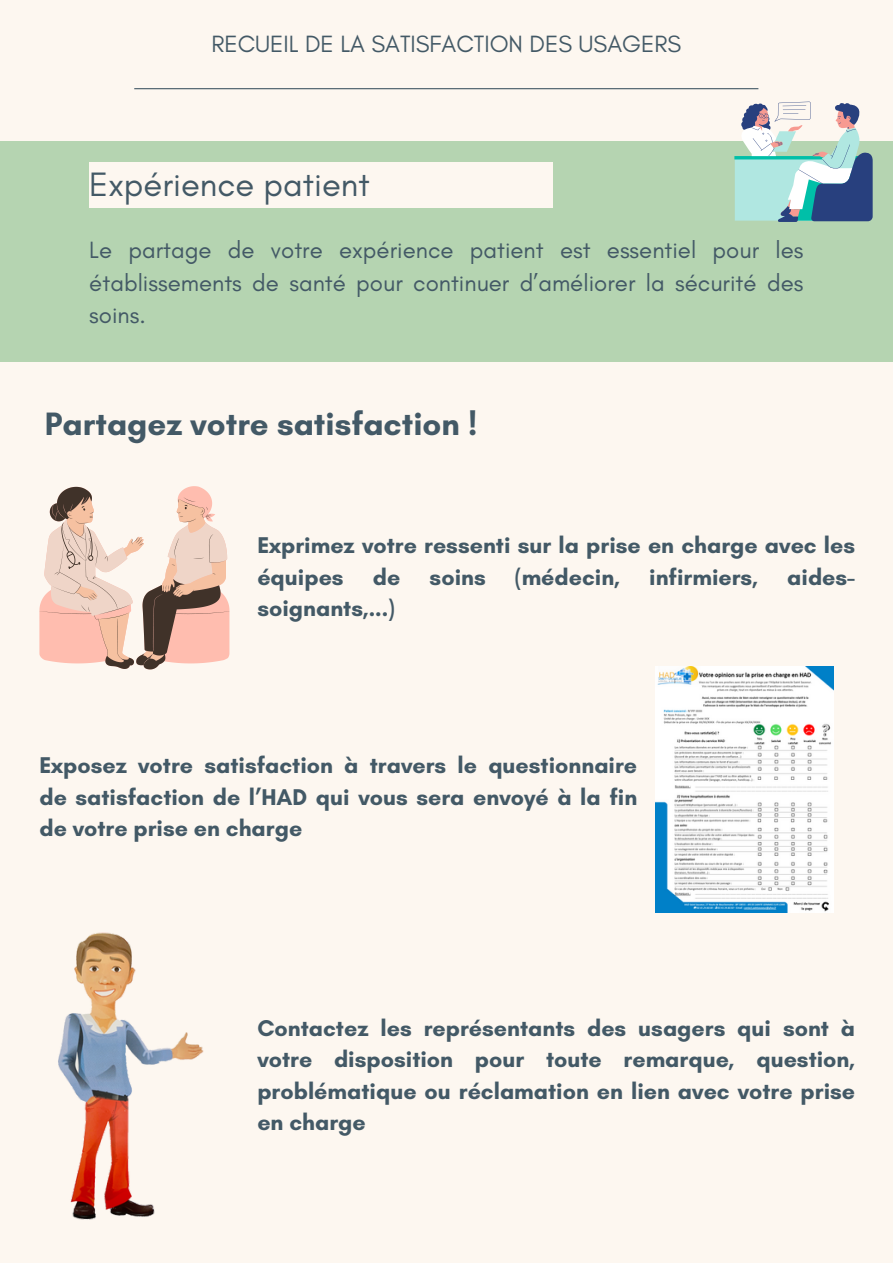
<style>
.page{position:relative;width:893px;height:1264px;background:#fff}
.page>*{position:absolute;margin:0;border:0;box-sizing:border-box;transform-origin:0 0}
.t1{font:34.5px "Glacial Indifference";color:#435966}
.t2{font:700 33px "Glacial Indifference";color:#435966}
.t3{font:24px/32.5px "Glacial Indifference";color:#435966;text-align:justify}
.t4{font:700 23.25px/31.5px "Glacial Indifference";color:#435966;text-align:justify}
</style>
<div class="page">
<div style="left:0;top:0;width:892px;height:1262px;background:#fdf7f0"></div>
<hr style="left:134px;top:88px;width:624px;height:1px;background:#435966">
<div style="left:0;top:141px;width:892px;height:220px;background:#b5d4b1"></div>
<div style="left:89px;top:162px;width:463px;height:45px;background:#fdf7f0"></div>
<svg style="left:734px;top:102px;width:138px;height:120px"></svg>
<svg style="left:39px;top:486px;width:190px;height:183px"></svg>
<img style="left:655px;top:666px;width:178px;height:246px">
<img style="left:58px;top:932px;width:146px;height:288px">
<p class="t3" style="left:211px;top:27px;width:471px">RECUEIL DE LA SATISFACTION DES USAGERS</p>
<p class="t1" style="left:89px;top:163px;width:282px">Expérience patient</p>
<p class="t3" style="left:89px;top:233px;width:715px">Le partage de votre expérience patient est essentiel pour les établissements de santé pour continuer d’améliorer la sécurité des soins.</p>
<p class="t2" style="left:45px;top:403px;width:434px">Partagez votre satisfaction !</p>
<p class="t4" style="left:257px;top:529px;width:599px">Exprimez votre ressenti sur la prise en charge avec les équipes</p>
<p class="t4" style="left:373px;top:561px;width:29px">de</p>
<p class="t4" style="left:429px;top:561px;width:58px">soins</p>
<p class="t4" style="left:515px;top:561px;width:106px">(médecin,</p>
<p class="t4" style="left:649px;top:561px;width:110px">infirmiers,</p>
<p class="t4" style="left:787px;top:561px;width:69px">aides-</p>
<p class="t4" style="left:257px;top:592px;width:139px">soignants,...)</p>
<p class="t4" style="left:39px;top:749px;width:599px">Exposez votre satisfaction à travers le questionnaire de satisfaction de l’HAD qui vous sera envoyé à la fin de votre prise en charge</p>
<p class="t4" style="left:257px;top:1011px;width:599px">Contactez les représentants des usagers qui sont à votre disposition pour toute remarque, question, problématique ou réclamation en lien avec votre prise en charge</p>
</div>
